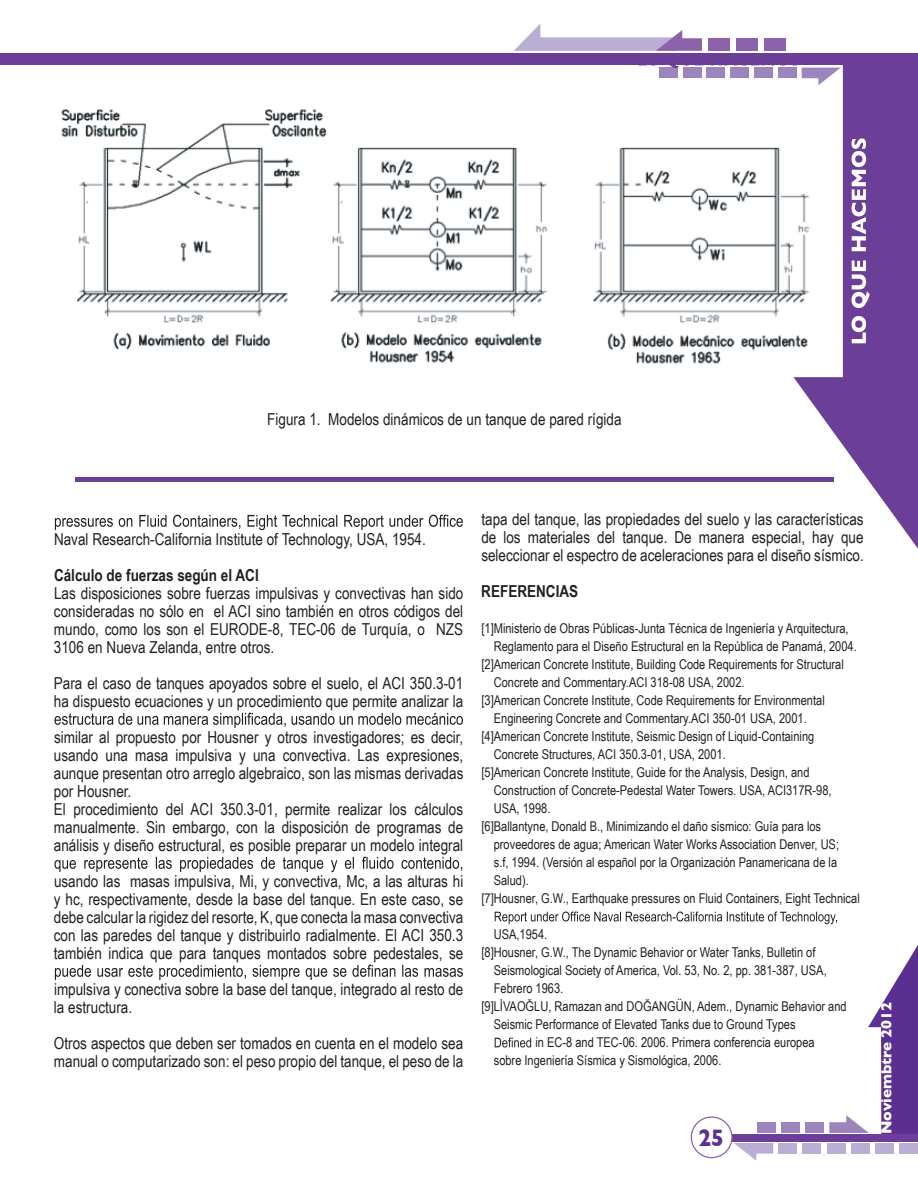
<style>
.page{position:relative;width:918px;height:1188px;background:#fff}
.page>*{position:absolute;margin:0;border:0;box-sizing:border-box;transform-origin:0 0}
.t1{font:700 24.3px "Gill Sans";color:#5b2e91;scale:.88 1}
.t2{font:700 22.5px "Gill Sans";color:#5b2e91}
.t3{font:16.5px/18px "Arial Narrow";color:#231f20}
.t4{font:700 16.5px "Arial Narrow";color:#231f20}
.t5{font:700 15px "Gill Sans";color:#fff}
.t6{font:13.5px "Arial Narrow";color:#231f20}
</style>
<div class="page">
<div style="left:709px;top:1134px;width:209px;height:7px;background:#6b3e98"></div>
<div style="left:691px;top:1117px;width:41px;height:41px;background:#fff;border-radius:50%"></div>
<div style="left:691px;top:1116px;width:42px;height:42px;border:1px solid #8c62aa;border-radius:50%"></div>
<svg style="left:734px;top:1143px;width:39px;height:18px"></svg>
<div style="left:779px;top:1143px;width:18px;height:11px;background:#bbaed4"></div>
<div style="left:803px;top:1143px;width:18px;height:11px;background:#bbaed4"></div>
<div style="left:827px;top:1143px;width:18px;height:11px;background:#bbaed4"></div>
<div style="left:851px;top:1143px;width:18px;height:11px;background:#bbaed4"></div>
<div style="left:875px;top:1143px;width:18px;height:11px;background:#bbaed4"></div>
<div style="left:899px;top:1143px;width:18px;height:11px;background:#bbaed4"></div>
<svg style="left:829px;top:945px;width:89px;height:189px"></svg>
<div style="left:805px;top:1122px;width:19px;height:11px;background:#9c85bd"></div>
<div style="left:781px;top:1122px;width:19px;height:11px;background:#9c85bd"></div>
<div style="left:757px;top:1122px;width:19px;height:11px;background:#9c85bd"></div>
<svg style="left:794px;top:65px;width:124px;height:484px;fill:#6b3e98"></svg>
<div style="left:0;top:54px;width:918px;height:11px;background:#6b3e98"></div>
<svg style="left:852px;top:138px;width:18px;height:205px"></svg>
<svg style="left:514px;top:23px;width:327px;height:62px"></svg>
<img style="left:61px;top:95px;width:762px;height:276px">
<svg style="left:55px;top:515px;width:408px;height:15px"></svg>
<svg style="left:54px;top:713px;width:409px;height:15px"></svg>
<svg style="left:54px;top:857px;width:408px;height:15px"></svg>
<svg style="left:55px;top:965px;width:408px;height:15px"></svg>
<svg style="left:495px;top:912px;width:342px;height:12px"></svg>
<svg style="left:495px;top:1038px;width:36px;height:10px"></svg>
<div style="left:75px;top:477px;width:759px;height:5px;background:#6b3e98"></div>
<p class="t3" style="left:267px;top:410px;width:356px">Figura 1. Modelos dinámicos de un tanque de pared rígida</p>
<p class="t3" style="left:54px;top:529px;width:373px">Naval Research-California Institute of Technology, USA, 1954.</p>
<p class="t4" style="left:54px;top:562px;width:206px">Cálculo de fuerzas según el ACI</p>
<p class="t3" style="left:54px;top:583px;width:411px;text-align:justify">Las disposiciones sobre fuerzas impulsivas y convectivas han sido consideradas no sólo en el ACI sino también en otros códigos del mundo, como los son el EURODE-8, TEC-06 de Turquía, o NZS 3106 en Nueva Zelanda, entre otros.</p>
<p class="t3" style="left:54px;top:673px;width:411px">Para el caso de tanques apoyados sobre el suelo, el ACI 350.3-01 ha dispuesto ecuaciones y un procedimiento que permite analizar la</p>
<p class="t3" style="left:54px;top:727px;width:411px">similar al propuesto por Housner y otros investigadores; es decir, usando una masa impulsiva y una convectiva. Las expresiones, aunque presentan otro arreglo algebraico, son las mismas derivadas por Housner.<br>El procedimiento del ACI 350.3-01, permite realizar los cálculos manualmente. Sin embargo, con la disposición de programas de análisis y diseño estructural, es posible preparar un modelo integral</p>
<p class="t3" style="left:54px;top:871px;width:411px;text-align:justify">usando las masas impulsiva, Mi, y convectiva, Mc, a las alturas hi y hc, respectivamente, desde la base del tanque. En este caso, se debe calcular la rigidez del resorte, K, que conecta la masa convectiva con las paredes del tanque y distribuirlo radialmente. El ACI 350.3 también indica que para tanques montados sobre pedestales, se</p>
<p class="t3" style="left:54px;top:979px;width:411px">impulsiva y conectiva sobre la base del tanque, integrado al resto de la estructura.</p>
<p class="t3" style="left:54px;top:1033px;width:411px">Otros aspectos que deben ser tomados en cuenta en el modelo sea manual o computarizado son: el peso propio del tanque, el peso de la</p>
<p class="t3" style="left:481px;top:510px;width:384px;text-align:justify">tapa del tanque, las propiedades del suelo y las características de los materiales del tanque. De manera especial, hay que seleccionar el espectro de aceleraciones para el diseño sísmico.</p>
<p class="t4" style="left:481px;top:579px;width:98px">REFERENCIAS</p>
<p class="t6" style="left:482px;top:619px;width:369px">[1]Ministerio de Obras Públicas-Junta Técnica de Ingeniería y Arquitectura,</p>
<p class="t6" style="left:494px;top:637px;width:365px">Reglamento para el Diseño Estructural en la República de Panamá, 2004.</p>
<p class="t6" style="left:482px;top:655px;width:364px">[2]American Concrete Institute, Building Code Requirements for Structural</p>
<p class="t6" style="left:494px;top:673px;width:252px">Concrete and Commentary.ACI 318-08 USA, 2002.</p>
<p class="t6" style="left:482px;top:691px;width:345px">[3]American Concrete Institute, Code Requirements for Environmental</p>
<p class="t6" style="left:494px;top:709px;width:315px">Engineering Concrete and Commentary.ACI 350-01 USA, 2001.</p>
<p class="t6" style="left:482px;top:727px;width:334px">[4]American Concrete Institute, Seismic Design of Liquid-Containing</p>
<p class="t6" style="left:494px;top:745px;width:234px">Concrete Structures, ACI 350.3-01, USA, 2001.</p>
<p class="t6" style="left:482px;top:763px;width:330px">[5]American Concrete Institute, Guide for the Analysis, Design, and</p>
<p class="t6" style="left:494px;top:781px;width:339px">Construction of Concrete-Pedestal Water Towers. USA, ACI317R-98,</p>
<p class="t6" style="left:494px;top:799px;width:58px">USA, 1998.</p>
<p class="t6" style="left:482px;top:817px;width:341px">[6]Ballantyne, Donald B., Minimizando el daño sísmico: Guía para los</p>
<p class="t6" style="left:494px;top:835px;width:347px">proveedores de agua; American Water Works Association Denver, US;</p>
<p class="t6" style="left:494px;top:853px;width:345px">s.f, 1994. (Versión al español por la Organización Panamericana de la</p>
<p class="t6" style="left:494px;top:871px;width:37px">Salud).</p>
<p class="t6" style="left:481px;top:889px;width:380px">[7]Housner, G.W., Earthquake pressures on Fluid Containers, Eight Technical</p>
<p class="t6" style="left:494px;top:925px;width:55px">USA,1954.</p>
<p class="t6" style="left:481px;top:943px;width:336px">[8]Housner, G.W., The Dynamic Behavior or Water Tanks, Bulletin of</p>
<p class="t6" style="left:494px;top:961px;width:334px">Seismological Society of America, Vol. 53, No. 2, pp. 381-387, USA,</p>
<p class="t6" style="left:494px;top:979px;width:71px">Febrero 1963.</p>
<p class="t6" style="left:481px;top:997px;width:367px">[9]LİVAOĞLU, Ramazan and DOĞANGÜN, Adem., Dynamic Behavior and</p>
<p class="t6" style="left:494px;top:1015px;width:303px">Seismic Performance of Elevated Tanks due to Ground Types</p>
<p class="t6" style="left:535px;top:1033px;width:281px">in EC-8 and TEC-06. 2006. Primera conferencia europea</p>
<p class="t6" style="left:494px;top:1051px;width:229px">sobre Ingeniería Sísmica y Sismológica, 2006.</p>
<h2 class="t2" style="left:698px;top:1121px;width:28px">15</h2>
<h1 class="t1" style="left:698px;top:1123px;width:31px">25</h1>
<p class="t5" style="left:878px;top:1134px;width:134px;rotate:-90deg">Noviembtre 2012</p>
</div>
